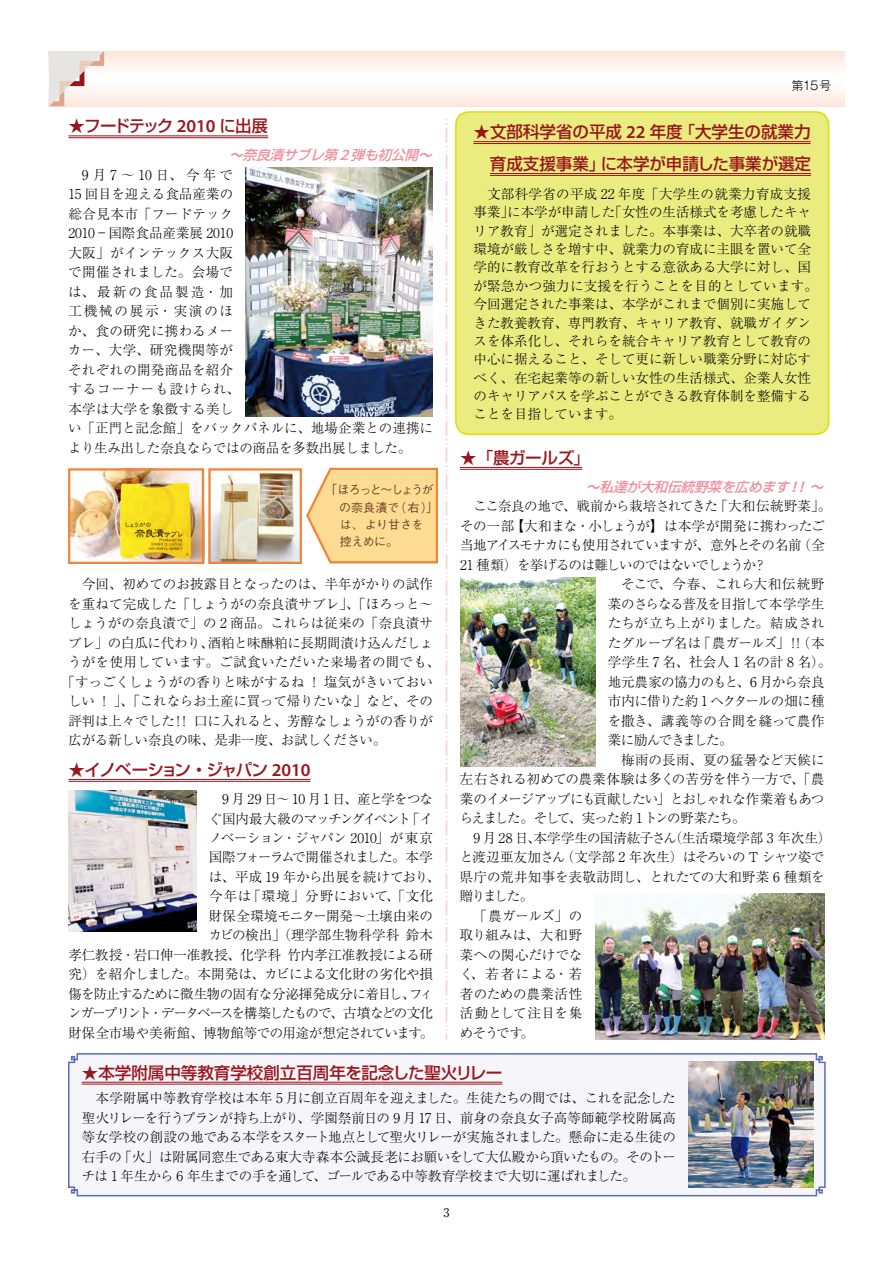
<style>
.page{position:relative;width:893px;height:1263px;background:#fff}
.page>*{position:absolute;margin:0;border:0;box-sizing:border-box;transform-origin:0 0}
.t1{font:500 16.5px/32px "Shin Go Pr 6";color:#99161c;text-align:right}
.t2{font:500 16.5px "Shin Go Pr 6";letter-spacing:-.085em;color:#99161c}
.t3{font:500 16.5px "Shin Go Pr 6";letter-spacing:-.065em;color:#99161c}
.t4{font:300 13.5px/19.5px "Ryumin Pr 5";color:#000}
.t5{font:300 13.5px "Ryumin Pr 6";letter-spacing:-.03em;color:#000}
.t6{font:300 13.5px "Ryumin Pr 6";letter-spacing:-.06em;color:#000}
.t7{font:300 13.5px "Ryumin Pr 6";letter-spacing:-.005em;color:#000}
.t8{font:300 13.5px "Ryumin Pr 6";letter-spacing:-.09em;color:#000}
.t9{font:300 13.5px "Ryumin Pr 6";letter-spacing:-.075em;color:#000}
.t10{font:300 13.5px "Ryumin Pr 6";color:#000}
.t11{font:300 13.5px "Ryumin Pr 6";letter-spacing:-.07em;color:#000}
.t12{font:italic 500 13.5px "Shin Go Pr 6";color:#f08f9d}
.t13{font:300 13.5px "Ryumin Pr 6";letter-spacing:.02em;color:#000}
.t14{font:300 13.5px "Ryumin Pr 5";letter-spacing:-.02em;color:#000}
.t15{font:300 13.5px "Ryumin Pr 5";letter-spacing:-.03em;color:#000}
.t16{font:300 13.5px "Ryumin Pr 5";letter-spacing:.025em;color:#000}
.t17{font:300 13.5px "Ryumin Pr 6";letter-spacing:-.085em;color:#000}
.t18{font:300 13.5px "Ryumin Pr 6";letter-spacing:-.01em;color:#000}
.t19{font:300 13.5px "Ryumin Pr 5";letter-spacing:.02em;color:#000}
.t20{font:300 13.5px "Ryumin Pr 6";letter-spacing:.03em;color:#000}
.t21{font:300 13.5px "Ryumin Pr 6";letter-spacing:.01em;color:#000}
.t22{font:300 13.5px "Ryumin Pr 6";letter-spacing:.005em;color:#000}
.t23{font:300 13.5px "Ryumin Pr 6";letter-spacing:.025em;color:#000}
.t24{font:500 12px/17.2px "Gothic BBB Pr 6";letter-spacing:-.055em;color:#704025}
.t25{font:300 12px "Gothic MB101 Pr 5";color:#000}
.t26{font:12px "Ryumin Pr 5";color:#000}
.s1{font-family:"Koz Go Pro"}
.s2{font-family:"Myriad Pro";font-weight:600;font-size:18.15px}
.s3{font-family:"Koz Go Pro";font-weight:700}
</style>
<div class="page">
<div style="left:68px;top:1053px;width:758px;height:144px;background:#f6f5fa"></div>
<div style="left:456px;top:112px;width:373px;height:322px;background:#eaec80;border-radius:13px"></div>
<div style="left:455px;top:111px;width:374px;height:324px;border:2px solid #dbe000;border-radius:13px"></div>
<svg style="left:306px;top:467px;width:132px;height:97px"></svg>
<hr style="left:68px;top:136px;width:200px;height:1px;background:#99161c">
<hr style="left:68px;top:137px;width:200px;height:1px;background:#99161c">
<hr style="left:68px;top:779px;width:243px;height:1px;background:#99161c">
<hr style="left:68px;top:781px;width:243px;height:1px;background:#99161c">
<hr style="left:460px;top:467px;width:122px;height:1px;background:#99161c">
<hr style="left:460px;top:469px;width:122px;height:1px;background:#99161c">
<hr style="left:473px;top:141px;width:338px;height:1px;background:#99161c">
<hr style="left:473px;top:143px;width:338px;height:1px;background:#99161c">
<hr style="left:490px;top:173px;width:321px;height:1px;background:#99161c">
<hr style="left:490px;top:175px;width:321px;height:1px;background:#99161c">
<hr style="left:82px;top:1082px;width:420px;height:1px;background:#99161c">
<hr style="left:82px;top:1084px;width:420px;height:1px;background:#99161c">
<img style="left:211px;top:471px;width:88px;height:90px">
<div style="left:208px;top:468px;width:94px;height:96px;border:2px solid #f08437"></div>
<img style="left:68px;top:791px;width:128px;height:140px">
<img style="left:246px;top:168px;width:187px;height:249px">
<img style="left:689px;top:1062px;width:125px;height:126px">
<img style="left:71px;top:471px;width:130px;height:90px">
<div style="left:68px;top:468px;width:136px;height:96px;border:2px solid #f08437"></div>
<img style="left:460px;top:578px;width:135px;height:189px">
<img style="left:595px;top:893px;width:229px;height:147px">
<svg style="left:446px;top:119px;width:1px;height:921px"></svg>
<svg style="left:104px;top:51px;width:740px;height:55px"></svg>
<svg style="left:49px;top:51px;width:55px;height:55px"></svg>
<p class="t3" style="left:68px;top:112px;width:201px"><span class="s1">★</span>フードテック <span class="s2">2010</span> に出展</p>
<p class="t12" style="left:229px;top:144px;width:209px"><span class="s3">～</span>奈良漬サブレ第<span class="s1">２</span>弾も初公開<span class="s3">～</span></p>
<p class="t4" style="left:68px;top:164px;width:366px;text-indent:14px">9月7～10日、今年で<br>15 回目を迎える食品産業の<br>総合見本市「フードテック<br>2010 ― 国際食品産業展 2010<br>大阪」がインテックス大阪<br>で開催されました。会場で<br>は、最新の食品製造・加<br>工機械の展示・実演のほ<br>か、食の研究に携わるメー<br>カー、大学、研究機関等が<br>それぞれの開発商品を紹介<br>するコーナーも設けられ、<br>本学は大学を象徴する美し<br>い「正門と記念館」をバックパネルに、地場企業との連携により生み出した奈良ならではの商品を多数出展しました。</p>
<p class="t24" style="left:339px;top:480px;width:101px;text-indent:-8px">｢ほろっと～しょうがの奈良漬で(右)」は、より甘さを<br>控えめに。</p>
<p class="t4" style="left:82px;top:573px;width:353px">今回、初めてのお披露目となったのは、半年がかりの試作</p>
<p class="t4" style="left:68px;top:593px;width:366px">を重ねて完成した「しょうがの奈良漬サブレ」、「ほろっと～</p>
<p class="t4" style="left:68px;top:612px;width:366px">しょうがの奈良漬で」の 2 商品。これらは従来の「奈良漬サ</p>
<p class="t14" style="left:68px;top:632px;width:367px">ブレ」の白瓜に代わり、酒粕と味醂粕に長期間漬け込んだしょ</p>
<p class="t16" style="left:68px;top:652px;width:373px">うがを使用しています。ご試食いただいた来場者の間でも、</p>
<p class="t4" style="left:62px;top:671px;width:373px">「すっごくしょうがの香りと味がするね！塩気がきいておい</p>
<p class="t4" style="left:68px;top:690px;width:366px">しい！」、「これならお土産に買って帰りたいな」など、その</p>
<p class="t4" style="left:68px;top:710px;width:366px">評判は上々でした！！ 口に入れると、芳醇なしょうがの香りが</p>
<p class="t4" style="left:68px;top:729px;width:319px">広がる新しい奈良の味、是非一度、お試しください。</p>
<p class="t2" style="left:68px;top:756px;width:244px"><span class="s1">★</span>イノベーション<span class="s3">・</span>ジャパン <span class="s2">2010</span></p>
<p class="t6" style="left:222px;top:788px;width:212px">9 月 29 日～ 10 月 1 日、産と学をつな</p>
<p class="t6" style="left:209px;top:808px;width:226px">ぐ国内最大級のマッチングイベント「イ</p>
<p class="t5" style="left:209px;top:827px;width:226px">ノベーション・ジャパン 2010」が東京</p>
<p class="t17" style="left:209px;top:847px;width:226px">国際フォーラムで開催されました。本学</p>
<p class="t18" style="left:209px;top:866px;width:233px">は、平成 19 年から出展を続けており、</p>
<p class="t20" style="left:209px;top:886px;width:226px">今年は「環境」分野において、「文化</p>
<p class="t5" style="left:209px;top:905px;width:226px">財保全環境モニター開発～土壌由来の</p>
<p class="t21" style="left:209px;top:925px;width:226px">カビの検出」（理学部生物科学科 鈴木</p>
<p class="t10" style="left:68px;top:944px;width:366px">孝仁教授・岩口伸一准教授、化学科 竹内孝江准教授による研</p>
<p class="t5" style="left:68px;top:964px;width:366px">究）を紹介しました。本開発は、カビによる文化財の劣化や損</p>
<p class="t5" style="left:68px;top:983px;width:366px">傷を防止するために微生物の固有な分泌揮発成分に着目し、フィ</p>
<p class="t8" style="left:68px;top:1003px;width:366px">ンガープリント・データベースを構築したもので、古墳などの文化</p>
<p class="t5" style="left:68px;top:1022px;width:366px">財保全市場や美術館、博物館等での用途が想定されています。</p>
<p class="t25" style="left:791px;top:76px;width:41px">第15号</p>
<p class="t1" style="left:473px;top:115px;width:339px"><span class="s1">★</span>文部科学省の平成 <span class="s2">22</span> 年度<span class="s3">「</span>大学生の就業力育成支援事業<span class="s3">」</span>に本学が申請した事業が選定</p>
<p class="t4" style="left:473px;top:184px;width:346px;line-height:18.3px;text-indent:14px">文部科学省の平成 22 年度「大学生の就業力育成支援事業」に本学が申請した「女性の生活様式を考慮したキャリア教育」が選定されました。本事業は、大卒者の就職環境が厳しさを増す中、就業力の育成に主眼を置いて全学的に教育改革を行おうとする意欲ある大学に対し、国が緊急かつ強力に支援を行うことを目的としています。今回選定された事業は、本学がこれまで個別に実施してきた教養教育、専門教育、キャリア教育、就職ガイダンスを体系化し、それらを統合キャリア教育として教育の中心に据えること、そして更に新しい職業分野に対応すべく、在宅起業等の新しい女性の生活様式、企業人女性のキャリアパスを学ぶことができる教育体制を整備することを目指しています。</p>
<p class="t1" style="left:460px;top:441px;width:132px"><span class="s1">★</span><span class="s3">「</span>農ガールズ<span class="s3">」</span></p>
<p class="t12" style="left:586px;top:476px;width:244px"><span class="s3">～</span>私達が大和伝統野菜を広めます <span class="s3">! ! ～</span></p>
<p class="t5" style="left:473px;top:496px;width:359px">ここ奈良の地で、戦前から栽培されてきた「大和伝統野菜」。</p>
<p class="t7" style="left:460px;top:515px;width:366px">その一部【大和まな・小しょうが】は本学が開発に携わったご</p>
<p class="t11" style="left:460px;top:535px;width:366px">当地アイスモナカにも使用されていますが、意外とその名前（全</p>
<p class="t6" style="left:460px;top:554px;width:309px">21 種類）を挙げるのは難しいのではないでしょうか？</p>
<p class="t13" style="left:621px;top:574px;width:205px">そこで、今春、これら大和伝統野</p>
<p class="t9" style="left:608px;top:593px;width:218px">菜のさらなる普及を目指して本学学生</p>
<p class="t22" style="left:608px;top:613px;width:218px">たちが立ち上がりました。結成され</p>
<p class="t5" style="left:608px;top:632px;width:218px">たグループ名は「農ガールズ」!!（本</p>
<p class="t10" style="left:608px;top:652px;width:225px">学学生 7 名、社会人 1 名の計 8 名）。</p>
<p class="t5" style="left:608px;top:671px;width:218px">地元農家の協力のもと、6 月から奈良</p>
<p class="t5" style="left:608px;top:691px;width:218px">市内に借りた約 1 ヘクタールの畑に種</p>
<p class="t23" style="left:608px;top:710px;width:218px">を撒き、講義等の合間を縫って農作</p>
<p class="t11" style="left:608px;top:730px;width:126px">業に励んできました。</p>
<p class="t13" style="left:621px;top:749px;width:205px">梅雨の長雨、夏の猛暑など天候に</p>
<p class="t7" style="left:460px;top:769px;width:366px">左右される初めての農業体験は多くの苦労を伴う一方で、「農</p>
<p class="t9" style="left:460px;top:788px;width:366px">業のイメージアップにも貢献したい」とおしゃれな作業着もあつ</p>
<p class="t8" style="left:460px;top:808px;width:287px">らえました。そして、実った約 1トンの野菜たち。</p>
<p class="t4" style="left:473px;top:827px;width:359px">9 月 28 日、本学学生の国清紘子さん（生活環境学部 3 年次生）</p>
<p class="t15" style="left:460px;top:847px;width:366px">と渡辺亜友加さん（文学部 2 年次生）はそろいの T シャツ姿で</p>
<p class="t4" style="left:460px;top:866px;width:366px">県庁の荒井知事を表敬訪問し、とれたての大和野菜 6 種類を</p>
<p class="t4" style="left:460px;top:885px;width:75px">贈りました。</p>
<p class="t4" style="left:473px;top:905px;width:110px">「農ガールズ」の</p>
<p class="t19" style="left:460px;top:925px;width:124px">取り組みは、大和野</p>
<p class="t4" style="left:460px;top:944px;width:124px">菜への関心だけでな</p>
<p class="t4" style="left:460px;top:963px;width:124px">く、若者による・若</p>
<p class="t4" style="left:460px;top:983px;width:124px">者のための農業活性</p>
<p class="t19" style="left:460px;top:1003px;width:124px">活動として注目を集</p>
<p class="t4" style="left:460px;top:1022px;width:76px">めそうです。</p>
<p class="t1" style="left:82px;top:1055px;width:422px"><span class="s1">★</span>本学附属中等教育学校創立百周年を記念した聖火リレー</p>
<p class="t4" style="left:82px;top:1087px;width:595px;text-align:justify;text-indent:14px">本学附属中等教育学校は本年 5 月に創立百周年を迎えました。生徒たちの間では、これを記念した聖火リレーを行うプランが持ち上がり、学園祭前日の 9 月 17 日、前身の奈良女子高等師範学校附属高等女学校の創設の地である本学をスタート地点として聖火リレーが実施されました。懸命に走る生徒の右手の「火」は附属同窓生である東大寺森本公誠長老にお願いをして大仏殿から頂いたもの。そのトーチは 1 年生から 6 年生までの手を通して、ゴールである中等教育学校まで大切に運ばれました。</p>
<p class="t26" style="left:443px;top:1203px;width:7px">3</p>
</div>
